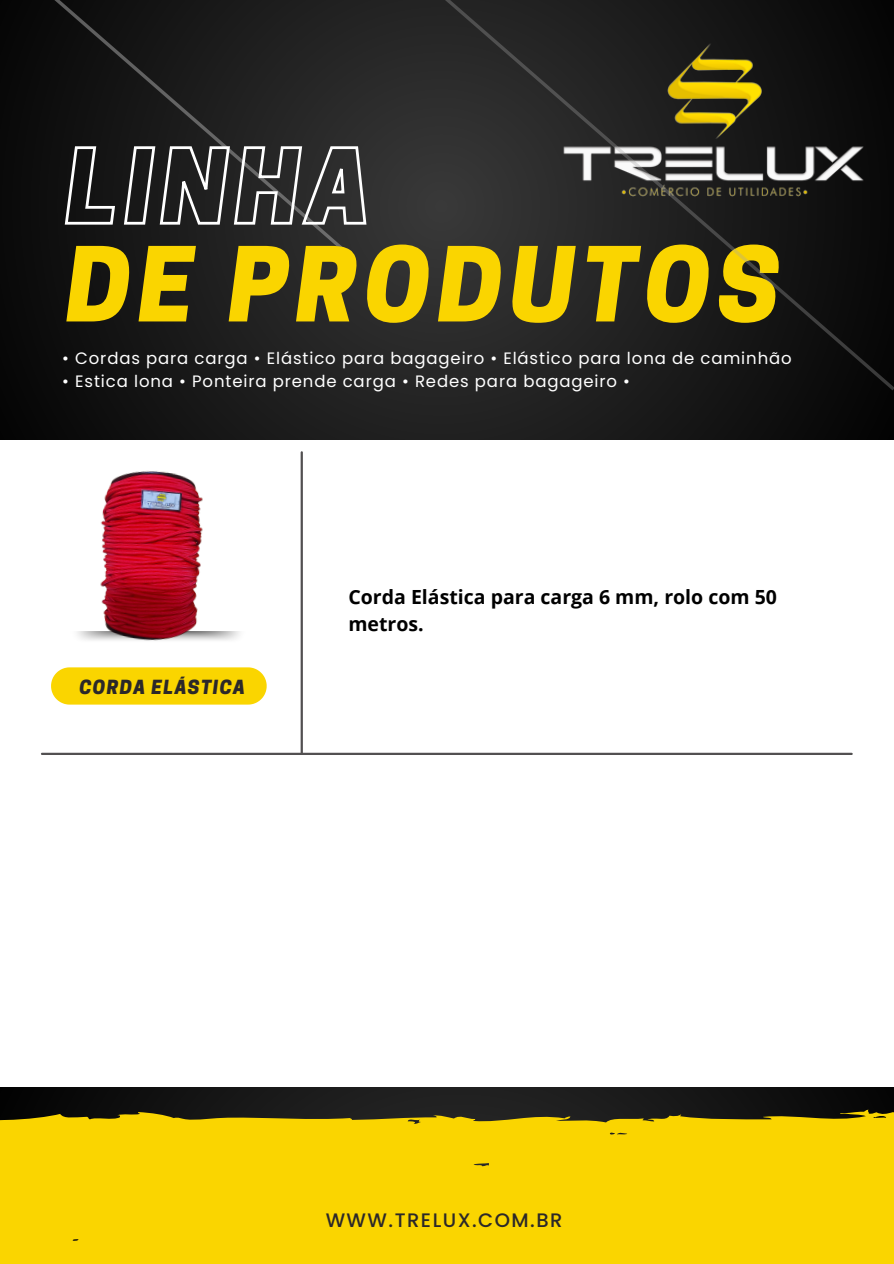
<style>
.page{position:relative;width:894px;height:1264px;background:#fff}
.page>*{position:absolute;margin:0;border:0;box-sizing:border-box;transform-origin:0 0}
.t1{font:italic 800 96.9px "Cooper Hewitt";letter-spacing:.075em;color:#fad500}
.t2{font:700 19.5px/27px "Open Sans";color:#000}
.t3{font:500 19.5px "Poppins";letter-spacing:.075em;color:#2b2829}
.t4{font:italic 800 18.3px "Cooper Hewitt";letter-spacing:.075em;color:#2b2829}
.t5{font:16.5px "Poppins";letter-spacing:.055em;color:#fff}
</style>
<div class="page">
<div style="left:51px;top:667px;width:215px;height:37px;background:#fad500"></div>
<hr style="left:300px;top:452px;width:3px;height:300px;background:#525051">
<svg style="left:0;top:0;width:893px;height:440px;background:#1d1d1d"></svg>
<svg style="left:0;top:0;width:351px;height:257px;background:#181818"></svg>
<svg style="left:63px;top:144px;width:305px;height:82px;background:#474747"></svg>
<svg style="left:441px;top:0;width:452px;height:392px;background:#262522"></svg>
<svg style="left:0;top:1087px;width:893px;height:22px;background:#151515"></svg>
<div style="left:0;top:1109px;width:893px;height:154px;background:#fad500"></div>
<hr style="left:42px;top:752px;width:809px;height:3px;background:#525051">
<img style="left:79px;top:417px;width:187px;height:263px">
<p class="t1" style="left:66px;top:249px;width:715px">DE PRODUTOS</p>
<p class="t5" style="left:62px;top:347px;width:730px">• Cordas para carga • Elástico para bagageiro • Elástico para lona de caminhão</p>
<h1 class="t5" style="left:62px;top:369px;width:569px">• Estica lona • Ponteira prende carga • Redes para bagageiro •</h1>
<h1 class="t4" style="left:79px;top:680px;width:167px">CORDA ELÁSTICA</h1>
<p class="t2" style="left:348px;top:583px;width:430px">Corda Elástica para carga 6 mm, rolo com 50 metros.</p>
<p class="t3" style="left:325px;top:1206px;width:238px">WWW.TRELUX.COM.BR</p>
</div>
